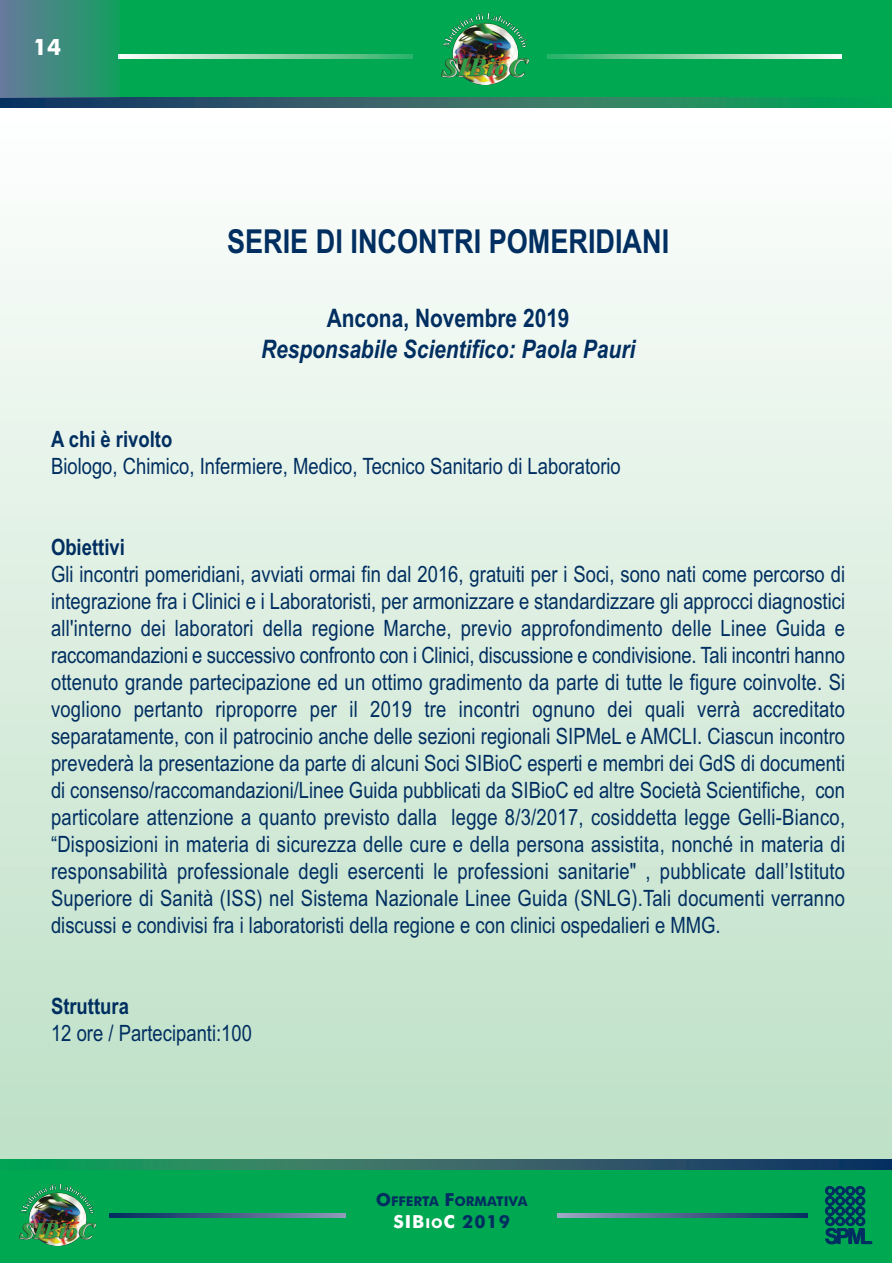
<style>
.page{position:relative;width:893px;height:1263px;background:#fff}
.page>*{position:absolute;margin:0;border:0;box-sizing:border-box;transform-origin:0 0}
.t1{font:700 33px "Arial Narrow";color:#002e60}
.t2{font:italic 700 25.5px "Arial Narrow";color:#002e60}
.t3{font:700 25.5px "Arial Narrow";color:#002e60}
.t4{font:22.5px/27px "Arial Narrow";color:#002e60;text-align:justify}
.t5{font:700 22.5px "Arial Narrow";color:#002e60}
.t6{font:700 22.5px "Futura BT";color:#fff}
.t7{font:700 18px "Futura BT";letter-spacing:.05em;color:#fff}
.t8{font:700 13.5px "Futura BT";color:#002e60}
.s1{font-size:18px}
.s2{font-size:13.5px}
.s3{color:#002e60}
</style>
<div class="page">
<div style="left:0;top:0;width:891px;height:106px;background:#00a851"></div>
<svg style="left:0;top:97px;width:891px;height:10px"></svg>
<div style="left:0;top:123px;width:891px;height:1140px;background:linear-gradient(to bottom,#fcfefd,#b7dcc0)"></div>
<div style="left:0;top:1168px;width:891px;height:95px;background:#00a851"></div>
<img style="left:20px;top:1184px;width:76px;height:62px">
<svg style="left:110px;top:1213px;width:698px;height:4px"></svg>
<div style="left:347px;top:1192px;width:210px;height:45px;background:#00a851"></div>
<svg style="left:0;top:1159px;width:891px;height:10px"></svg>
<svg style="left:119px;top:54px;width:722px;height:4px"></svg>
<div style="left:413px;top:13px;width:134px;height:81px;background:#00a851"></div>
<img style="left:441px;top:14px;width:87px;height:71px">
<div style="left:0;top:0;width:119px;height:97px;background:linear-gradient(to right,#677a9c,#149e60)"></div>
<svg style="left:825px;top:1186px;width:47px;height:58px"></svg>
<p class="t6" style="left:33px;top:34px;width:30px">14</p>
<p class="t1" style="left:227px;top:229px;width:444px">SERIE DI INCONTRI POMERIDIANI</p>
<p class="t3" style="left:327px;top:309px;width:244px">Ancona, Novembre 2019</p>
<p class="t2" style="left:261px;top:339px;width:376px">Responsabile Scientifico: Paola Pauri</p>
<p class="t5" style="left:51px;top:431px;width:123px">A chi è rivolto</p>
<p class="t4" style="left:51px;top:455px;width:571px">Biologo, Chimico, Infermiere, Medico, Tecnico Sanitario di Laboratorio</p>
<p class="t5" style="left:51px;top:539px;width:75px">Obiettivi</p>
<p class="t4" style="left:51px;top:563px;width:796px">Gli incontri pomeridiani, avviati ormai fin dal 2016, gratuiti per i Soci, sono nati come percorso di integrazione fra i Clinici e i Laboratoristi, per armonizzare e standardizzare gli approcci diagnostici all'interno dei laboratori della regione Marche, previo approfondimento delle Linee Guida e raccomandazioni e successivo confronto con i Clinici, discussione e condivisione. Tali incontri hanno ottenuto grande partecipazione ed un ottimo gradimento da parte di tutte le figure coinvolte. Si vogliono pertanto riproporre per il 2019 tre incontri ognuno dei quali verrà accreditato separatamente, con il patrocinio anche delle sezioni regionali SIPMeL e AMCLI. Ciascun incontro prevederà la presentazione da parte di alcuni Soci SIBioC esperti e membri dei GdS di documenti di consenso/raccomandazioni/Linee Guida pubblicati da SIBioC ed altre Società Scientifiche, con particolare attenzione a quanto previsto dalla legge 8/3/2017, cosiddetta legge Gelli-Bianco, “Disposizioni in materia di sicurezza delle cure e della persona assistita, nonché in materia di responsabilità professionale degli esercenti le professioni sanitarie" , pubblicate dall’Istituto Superiore di Sanità (ISS) nel Sistema Nazionale Linee Guida (SNLG).Tali documenti verranno discussi e condivisi fra i laboratoristi della regione e con clinici ospedalieri e MMG.</p>
<p class="t5" style="left:51px;top:998px;width:79px">Struttura</p>
<p class="t4" style="left:51px;top:1022px;width:203px">12 ore / Partecipanti:100</p>
<p class="t8" style="left:376px;top:1194px;width:153px"><span class="s1">O</span>FFERTA <span class="s1">F</span>ORMATIVA</p>
<p class="t7" style="left:394px;top:1211px;width:118px">SIB<span class="s2">IO</span>C <span class="s3">2019</span></p>
</div>
